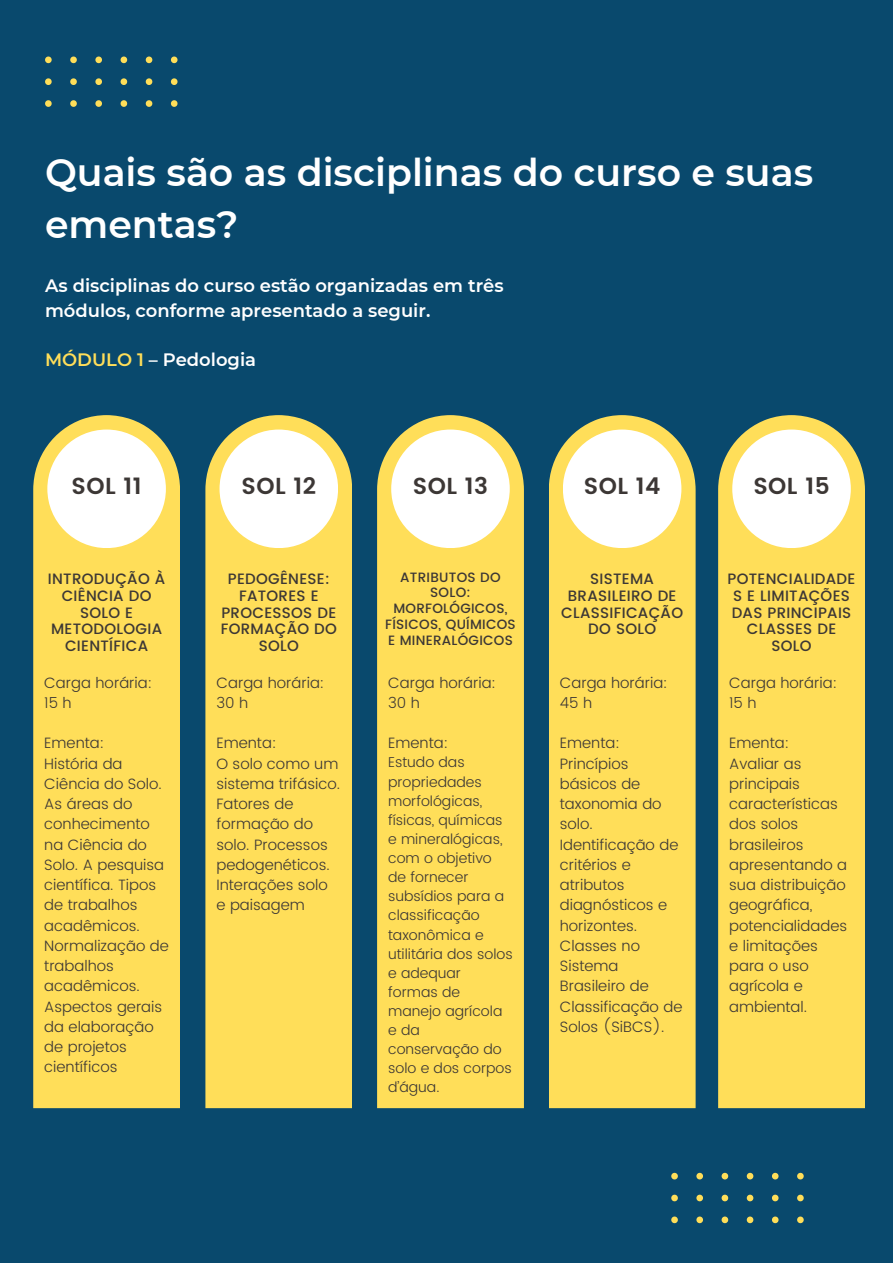
<style>
.page{position:relative;width:893px;height:1264px;background:#fff}
.page>*{position:absolute;margin:0;border:0;box-sizing:border-box;transform-origin:0 0}
.t1{font:600 37.8px/52.8px "Montserrat";color:#fff}
.t2{font:600 23.1px "Poppins";letter-spacing:.02em;color:#3c3735}
.t3{font:600 18px/24.8px "Montserrat";color:#fff}
.t4{font:300 15px/20.2px "Poppins";color:#3c3735}
.t5{font:500 15px/16.8px "Poppins";letter-spacing:.02em;color:#3c3735;text-align:center}
.t6{font:300 14.25px/19px "Poppins";color:#3c3735}
.t7{font:500 13.5px/15.8px "Poppins";letter-spacing:.02em;color:#3c3735;text-align:center}
.s1{color:#ffde59}
</style>
<div class="page">
<div style="left:0;top:0;width:892px;height:1262px;background:#09496d"></div>
<svg style="left:171px;top:100px;width:6px;height:7px"></svg>
<svg style="left:146px;top:100px;width:6px;height:7px"></svg>
<svg style="left:121px;top:100px;width:6px;height:7px"></svg>
<svg style="left:95px;top:100px;width:7px;height:7px"></svg>
<svg style="left:70px;top:100px;width:7px;height:7px"></svg>
<svg style="left:45px;top:100px;width:7px;height:7px"></svg>
<svg style="left:171px;top:78px;width:6px;height:7px"></svg>
<svg style="left:146px;top:78px;width:6px;height:7px"></svg>
<svg style="left:121px;top:78px;width:6px;height:7px"></svg>
<svg style="left:95px;top:78px;width:7px;height:7px"></svg>
<svg style="left:70px;top:78px;width:7px;height:7px"></svg>
<svg style="left:45px;top:78px;width:7px;height:7px"></svg>
<svg style="left:171px;top:56px;width:6px;height:7px"></svg>
<svg style="left:146px;top:56px;width:6px;height:7px"></svg>
<svg style="left:121px;top:56px;width:6px;height:7px"></svg>
<svg style="left:95px;top:56px;width:7px;height:7px"></svg>
<svg style="left:70px;top:56px;width:7px;height:7px"></svg>
<svg style="left:45px;top:56px;width:7px;height:7px"></svg>
<svg style="left:797px;top:1216px;width:6px;height:7px"></svg>
<svg style="left:772px;top:1216px;width:6px;height:7px"></svg>
<svg style="left:746px;top:1216px;width:7px;height:7px"></svg>
<svg style="left:721px;top:1216px;width:7px;height:7px"></svg>
<svg style="left:696px;top:1216px;width:7px;height:7px"></svg>
<svg style="left:671px;top:1216px;width:6px;height:7px"></svg>
<svg style="left:797px;top:1194px;width:6px;height:7px"></svg>
<svg style="left:772px;top:1194px;width:6px;height:7px"></svg>
<svg style="left:746px;top:1194px;width:7px;height:7px"></svg>
<svg style="left:721px;top:1194px;width:7px;height:7px"></svg>
<svg style="left:696px;top:1194px;width:7px;height:7px"></svg>
<svg style="left:671px;top:1194px;width:6px;height:7px"></svg>
<svg style="left:797px;top:1172px;width:6px;height:7px"></svg>
<svg style="left:772px;top:1172px;width:6px;height:7px"></svg>
<svg style="left:746px;top:1172px;width:7px;height:7px"></svg>
<svg style="left:721px;top:1172px;width:7px;height:7px"></svg>
<svg style="left:696px;top:1172px;width:7px;height:7px"></svg>
<svg style="left:671px;top:1172px;width:6px;height:7px"></svg>
<div style="left:33px;top:415px;width:147px;height:693px;background:#ffde59"></div>
<div style="left:47px;top:429px;width:119px;height:119px;background:#fff;border-radius:50%"></div>
<div style="left:205px;top:415px;width:147px;height:693px;background:#ffde59"></div>
<div style="left:219px;top:429px;width:119px;height:119px;background:#fff;border-radius:50%"></div>
<div style="left:377px;top:415px;width:147px;height:693px;background:#ffde59"></div>
<div style="left:391px;top:429px;width:118px;height:119px;background:#fff;border-radius:50%"></div>
<div style="left:549px;top:415px;width:146px;height:693px;background:#ffde59"></div>
<div style="left:563px;top:429px;width:118px;height:119px;background:#fff;border-radius:50%"></div>
<div style="left:718px;top:415px;width:146px;height:693px;background:#ffde59"></div>
<div style="left:732px;top:429px;width:118px;height:119px;background:#fff;border-radius:50%"></div>
<p class="t1" style="left:45px;top:146px;width:769px">Quais são as disciplinas do curso e suas ementas?</p>
<p class="t3" style="left:45px;top:273px;width:460px">As disciplinas do curso estão organizadas em três módulos, conforme apresentado a seguir.</p>
<p class="t3" style="left:45px;top:347px;width:212px"><span class="s1">MÓDULO 1</span> – Pedologia</p>
<p class="t2" style="left:71px;top:472px;width:72px">SOL 11</p>
<p class="t5" style="left:48px;top:570px;width:119px">INTRODUÇÃO À<br>CIÊNCIA DO<br>SOLO E<br>METODOLOGIA<br>CIENTÍFICA</p>
<p class="t4" style="left:44px;top:672px;width:109px">Carga horária:<br>15 h</p>
<p class="t4" style="left:44px;top:733px;width:61px">Ementa:</p>
<p class="t4" style="left:44px;top:753px;width:126px">História da<br>Ciência do Solo.<br>As áreas do conhecimento na Ciência do<br>Solo. A pesquisa científica. Tipos de trabalhos acadêmicos.<br>Normalização de trabalhos acadêmicos.<br>Aspectos gerais da elaboração de projetos científicos</p>
<p class="t2" style="left:241px;top:472px;width:76px">SOL 12</p>
<p class="t5" style="left:221px;top:570px;width:118px">PEDOGÊNESE:<br>FATORES E<br>PROCESSOS DE<br>FORMAÇÃO DO<br>SOLO</p>
<p class="t4" style="left:216px;top:672px;width:109px">Carga horária:<br>30 h</p>
<p class="t4" style="left:216px;top:733px;width:61px">Ementa:</p>
<p class="t4" style="left:216px;top:753px;width:125px">O solo como um sistema trifásico.<br>Fatores de formação do solo. Processos pedogenéticos.<br>Interações solo e paisagem</p>
<p class="t2" style="left:413px;top:472px;width:77px">SOL 13</p>
<p class="t7" style="left:385px;top:569px;width:132px">ATRIBUTOS DO<br>SOLO:<br>MORFOLÓGICOS,<br>FÍSICOS, QUÍMICOS<br>E MINERALÓGICOS</p>
<p class="t4" style="left:388px;top:672px;width:109px">Carga horária:<br>30 h</p>
<p class="t4" style="left:388px;top:733px;width:61px">Ementa:</p>
<p class="t6" style="left:388px;top:753px;width:126px">Estudo das propriedades morfológicas, físicas, químicas e mineralógicas, com o objetivo de fornecer subsídios para a classificação taxonômica e utilitária dos solos e adequar formas de manejo agrícola e da conservação do solo e dos corpos d’água.</p>
<p class="t2" style="left:583px;top:472px;width:78px">SOL 14</p>
<p class="t5" style="left:561px;top:570px;width:123px">SISTEMA<br>BRASILEIRO DE<br>CLASSIFICAÇÃO<br>DO SOLO</p>
<p class="t4" style="left:559px;top:672px;width:109px">Carga horária:<br>45 h</p>
<p class="t4" style="left:559px;top:733px;width:61px">Ementa:</p>
<p class="t4" style="left:559px;top:753px;width:124px">Princípios básicos de taxonomia do solo.<br>Identificação de critérios e atributos diagnósticos e horizontes.<br>Classes no<br>Sistema<br>Brasileiro de<br>Classificação de<br>Solos (SiBCS).</p>
<p class="t2" style="left:753px;top:472px;width:78px">SOL 15</p>
<p class="t5" style="left:727px;top:570px;width:129px">POTENCIALIDADE<br>S E LIMITAÇÕES<br>DAS PRINCIPAIS<br>CLASSES DE<br>SOLO</p>
<p class="t4" style="left:729px;top:672px;width:109px">Carga horária:<br>15 h</p>
<p class="t4" style="left:729px;top:733px;width:61px">Ementa:</p>
<p class="t4" style="left:729px;top:753px;width:119px">Avaliar as principais características dos solos brasileiros apresentando a sua distribuição geográfica, potencialidades e limitações para o uso agrícola e ambiental.</p>
</div>
